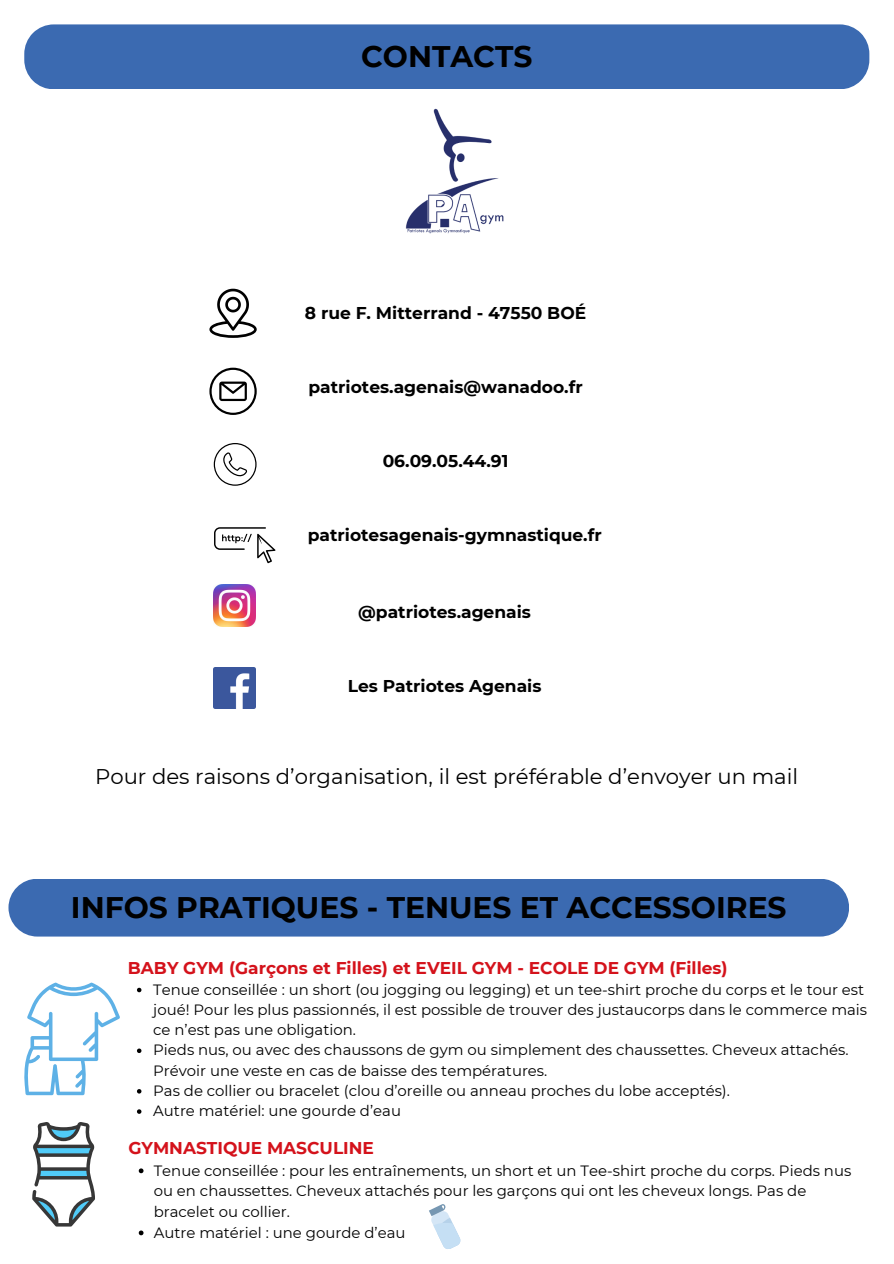
<style>
.page{position:relative;width:894px;height:1264px;background:#fff}
.page>*{position:absolute;margin:0;border:0;box-sizing:border-box;transform-origin:0 0}
.t1{font:700 29.7px "Montserrat";color:#000}
.t2{font:21.15px "Montserrat";color:#000}
.t3{font:700 17.1px "Montserrat";color:#000}
.t4{font:700 16.95px "Montserrat";color:#d4121b}
.t5{font:14.85px/20.2px "Montserrat";color:#000}
</style>
<div class="page">
<div style="left:24px;top:24px;width:845px;height:65px;background:#3b6ab1"></div>
<img style="left:214px;top:667px;width:41px;height:41px">
<img style="left:214px;top:584px;width:41px;height:42px">
<div style="left:8px;top:878px;width:840px;height:58px;background:#3b6ab1;border-radius:29px"></div>
<img style="left:405px;top:108px;width:99px;height:126px">
<svg style="left:209px;top:289px;width:48px;height:49px"></svg>
<svg style="left:209px;top:367px;width:48px;height:48px"></svg>
<svg style="left:214px;top:443px;width:42px;height:43px"></svg>
<svg style="left:214px;top:527px;width:61px;height:36px"></svg>
<svg style="left:24px;top:982px;width:96px;height:113px"></svg>
<svg style="left:32px;top:1122px;width:63px;height:104px"></svg>
<svg style="left:429px;top:1204px;width:31px;height:44px"></svg>
<svg style="left:137px;top:987px;width:4px;height:5px"></svg>
<svg style="left:137px;top:1048px;width:4px;height:5px"></svg>
<svg style="left:137px;top:1089px;width:4px;height:4px"></svg>
<svg style="left:137px;top:1109px;width:4px;height:4px"></svg>
<svg style="left:139px;top:1168px;width:4px;height:5px"></svg>
<svg style="left:139px;top:1230px;width:4px;height:5px"></svg>
<h1 class="t1" style="left:361px;top:38px;width:173px">CONTACTS</h1>
<h2 class="t3" style="left:305px;top:302px;width:283px">8 rue F. Mitterrand - 47550 BOÉ</h2>
<h1 class="t3" style="left:308px;top:376px;width:276px">patriotes.agenais@wanadoo.fr</h1>
<h4 class="t3" style="left:382px;top:450px;width:127px">06.09.05.44.91</h4>
<p class="t3" style="left:308px;top:524px;width:295px">patriotesagenais-gymnastique.fr</p>
<p class="t3" style="left:358px;top:601px;width:174px">@patriotes.agenais</p>
<p class="t3" style="left:348px;top:675px;width:195px">Les Patriotes Agenais</p>
<h4 class="t2" style="left:95px;top:763px;width:704px">Pour des raisons d’organisation, il est préférable d’envoyer un mail</h4>
<p class="t1" style="left:71px;top:889px;width:717px">INFOS PRATIQUES - TENUES ET ACCESSOIRES</p>
<h4 class="t4" style="left:128px;top:957px;width:601px">BABY GYM (Garçons et Filles) et EVEIL GYM - ECOLE DE GYM (Filles)</h4>
<h4 class="t5" style="left:153px;top:979px;width:715px">Tenue conseillée : un short (ou jogging ou legging) et un tee-shirt proche du corps et le tour est joué! Pour les plus passionnés, il est possible de trouver des justaucorps dans le commerce mais ce n’est pas une obligation.</h4>
<p class="t5" style="left:153px;top:1039px;width:696px">Pieds nus, ou avec des chaussons de gym ou simplement des chaussettes. Cheveux attachés.<br>Prévoir une veste en cas de baisse des températures.</p>
<p class="t5" style="left:153px;top:1080px;width:578px">Pas de collier ou bracelet (clou d’oreille ou anneau proches du lobe acceptés).</p>
<h4 class="t5" style="left:153px;top:1100px;width:249px">Autre matériel: une gourde d’eau</h4>
<h4 class="t4" style="left:128px;top:1137px;width:247px">GYMNASTIQUE MASCULINE</h4>
<p class="t5" style="left:154px;top:1159px;width:699px;line-height:20.7px">Tenue conseillée : pour les entraînements, un short et un Tee-shirt proche du corps. Pieds nus ou en chaussettes. Cheveux attachés pour les garçons qui ont les cheveux longs. Pas de bracelet ou collier.</p>
<h4 class="t5" style="left:154px;top:1222px;width:253px">Autre matériel : une gourde d’eau</h4>
</div>
